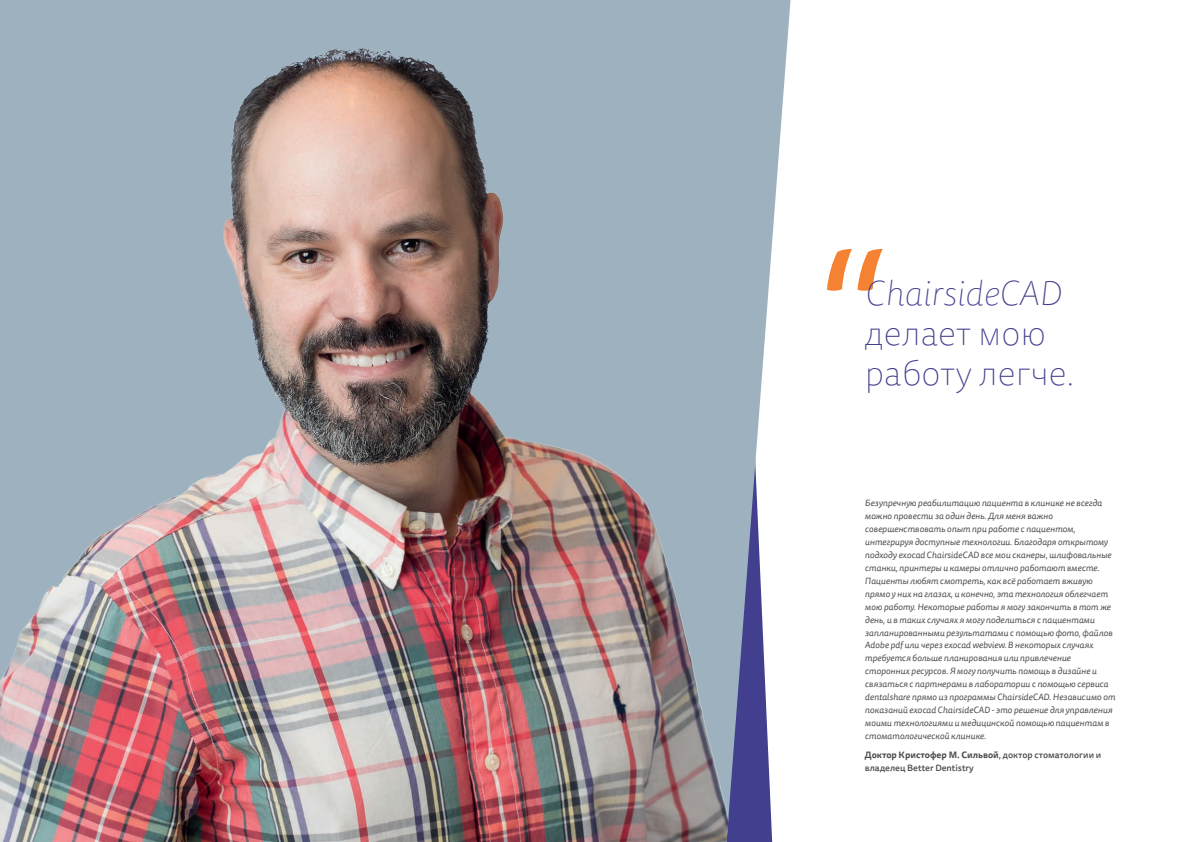
<style>
.page{position:relative;width:1191px;height:842px;background:#fff}
.page>*{position:absolute;margin:0;border:0;box-sizing:border-box;transform-origin:0 0}
.t1{font:180px "Tisa Sans Pro";color:#f48232}
.t2{font:100 35px/40px "Tisa Sans Pro";color:#413f8e}
.t3{font:italic 100 35px "Tisa Sans Pro";color:#413f8e}
.t4{font:italic 9px/13px "Tisa Sans Pro";color:#4b4c4d}
.t5{font:500 9px/13px "Tisa Sans Pro";color:#4b4c4d}
.s1{font-weight:700}
</style>
<div class="page">
<div style="left:0;top:0;width:790px;height:19px;background:#9db2be"></div>
<img style="left:0;top:19px;width:789px;height:823px">
<h1 class="t1" style="left:816px;top:198px;width:71px">“</h1>
<h2 class="t3" style="left:865px;top:272px;width:198px">ChairsideCAD</h2>
<h2 class="t2" style="left:865px;top:315px;width:211px">делает мою работу легче.</h2>
<p class="t4" style="left:865px;top:496px;width:252px">Безупречную реабилитацию пациента в клинике не всегда можно провести за один день. Для меня важно совершенствовать опыт при работе с пациентом, интегрируя доступные технологии. Благодаря открытому подходу exocad ChairsideCAD все мои сканеры, шлифовальные станки, принтеры и камеры отлично работают вместе.<br>Пациенты любят смотреть, как всё работает вживую прямо у них на глазах, и конечно, эта технология облегчает мою работу. Некоторые работы я могу закончить в тот же день, и в таких случаях я могу поделиться с пациентами запланированными результатами с помощью фото, файлов Adobe pdf или через exocad webview. В некоторых случаях требуется больше планирования или привлечение сторонних ресурсов. Я могу получить помощь в дизайне и связаться с партнерами в лаборатории с помощью сервиса dentalshare прямо из программы ChairsideCAD. Независимо от показаний exocad ChairsideCAD - это решение для управления моими технологиями и медицинской помощью пациентам в стоматологической клинике.</p>
<p class="t5" style="left:865px;top:749px;width:238px"><span class="s1">Доктор Кристофер М. Сильвой</span>, доктор стоматологии и владелец Better Dentistry</p>
</div>
